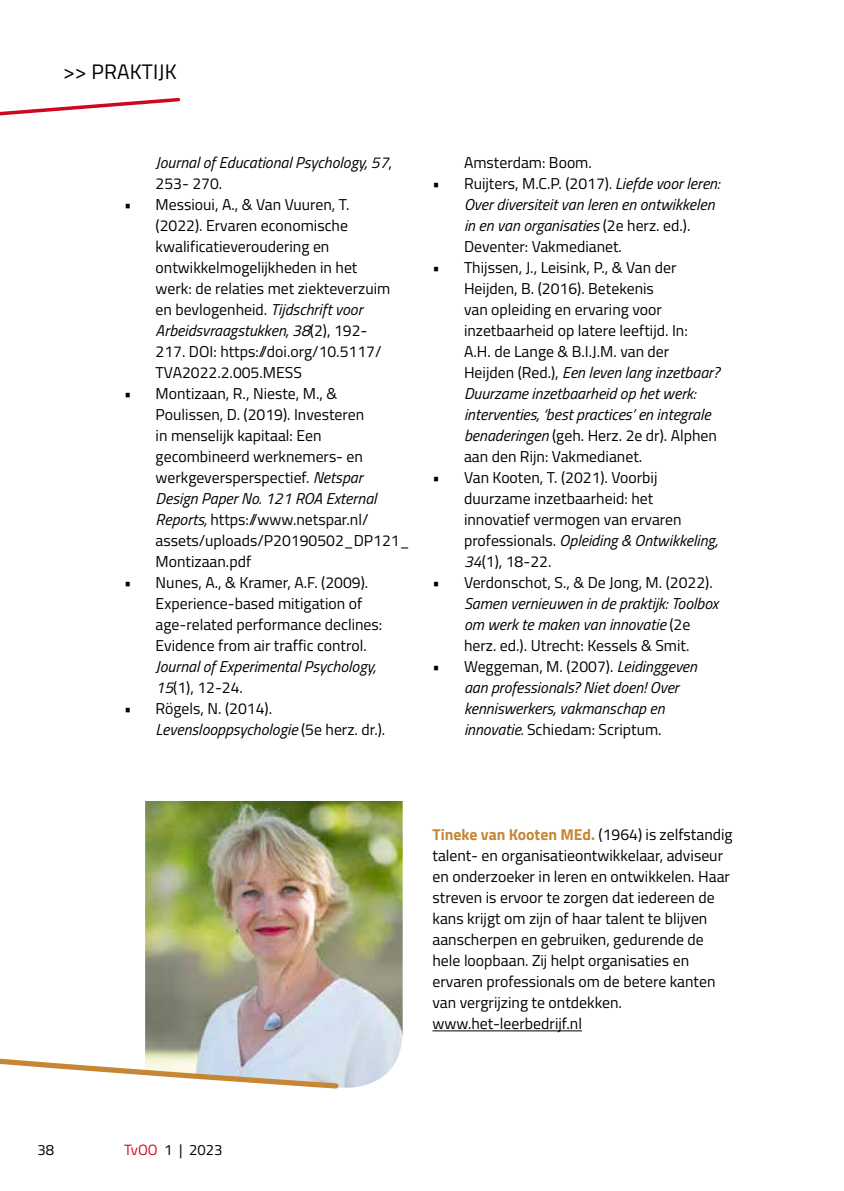
<style>
.page{position:relative;width:844px;height:1191px;background:#fff}
.page>*{position:absolute;margin:0;border:0;box-sizing:border-box;transform-origin:0 0}
.t1{font:21px "Titillium Web";letter-spacing:.01em;color:#000}
.t2{font:15.75px/21px "Titillium Web";color:#000}
.t3{font:italic 15.75px/21px "Titillium Web";color:#000}
.t4{font:14.88px "Titillium Web";color:#000}
.s1{font-style:normal}
.s2{font-style:italic}
.s3{font-weight:700;color:#c58734}
.s4{color:#cd071e}
</style>
<div class="page">
<svg style="left:0;top:97px;width:181px;height:19px"></svg>
<hr style="left:432px;top:1030px;width:150px;height:1px;background:#000">
<img style="left:145px;top:801px;width:257px;height:286px">
<svg style="left:0;top:1054px;width:341px;height:35px"></svg>
<h1 class="t1" style="left:63px;top:56px;width:115px">&gt;&gt; PRAKTIJK</h1>
<p class="t3" style="left:156px;top:151px;width:238px">Journal of Educational Psychology, 57<span class="s1">,<br>253- 270.</span></p>
<p class="t2" style="left:156px;top:193px;width:236px;text-indent:-32px">• Messioui, A., &amp; Van Vuuren, T. (2022). Ervaren economische kwalificatieveroudering en ontwikkelmogelijkheden in het werk: de relaties met ziekteverzuim en bevlogenheid. <span class="s2">Tijdschrift voor<br>Arbeidsvraagstukken, 38</span>(2), 192-<br>217. DOI: https://doi.org/10.5117/<br>TVA2022.2.005.MESS</p>
<p class="t2" style="left:156px;top:382px;width:255px;text-indent:-32px">• Montizaan, R., Nieste, M., &amp;<br>Poulissen, D. (2019). Investeren<br>in menselijk kapitaal: Een gecombineerd werknemers- en werkgeversperspectief. <span class="s2">Netspar<br>Design Paper No. 121 ROA External<br>Reports,</span> https://www.netspar.nl/ assets/uploads/P20190502_DP121_<br>Montizaan.pdf</p>
<p class="t2" style="left:156px;top:571px;width:228px;text-indent:-32px">• Nunes, A., &amp; Kramer, A.F. (2009).<br>Experience-based mitigation of age-related performance declines:<br>Evidence from air traffic control.</p>
<p class="t3" style="left:156px;top:655px;width:222px">Journal of Experimental Psychology,<br>15<span class="s1">(1), 12-24.</span></p>
<p class="t2" style="left:156px;top:697px;width:231px;text-indent:-32px">• Rögels, N. (2014).<br><span class="s2">Levenslooppsychologie</span> (5e herz. dr.).</p>
<p class="t2" style="left:464px;top:151px;width:129px">Amsterdam: Boom.</p>
<p class="t3" style="left:464px;top:172px;width:257px;text-indent:-32px"><span class="s1">• Ruijters, M.C.P. (2017)</span>. Liefde voor leren:<br>Over diversiteit van leren en ontwikkelen in en van organisaties <span class="s1">(2e herz. ed.).<br>Deventer: Vakmedianet.</span></p>
<p class="t2" style="left:464px;top:256px;width:257px;text-indent:-32px">• Thijssen, J., Leisink, P., &amp; Van der Heijden, B. (2016). Betekenis<br>van opleiding en ervaring voor inzetbaarheid op latere leeftijd. In:<br>A.H. de Lange &amp; B.I.J.M. van der Heijden (Red.), <span class="s2">Een leven lang inzetbaar?<br>Duurzame inzetbaarheid op het werk: interventies, ‘best practices’ en integrale benaderingen</span> (geh. Herz. 2e dr). Alphen aan den Rijn: Vakmedianet.</p>
<p class="t2" style="left:464px;top:466px;width:255px;text-indent:-32px">• Van Kooten, T. (2021). Voorbij duurzame inzetbaarheid: het innovatief vermogen van ervaren professionals. <span class="s2">Opleiding &amp; Ontwikkeling,<br>34</span>(1), 18-22.</p>
<p class="t2" style="left:432px;top:571px;width:282px">• Verdonschot, S., &amp; De Jong, M. (2022).</p>
<p class="t3" style="left:464px;top:592px;width:256px">Samen vernieuwen in de praktijk: Toolbox om werk te maken van innovatie <span class="s1">(2e herz. ed.). Utrecht: Kessels &amp; Smit.</span></p>
<p class="t3" style="left:464px;top:655px;width:234px;text-indent:-32px"><span class="s1">• Weggeman, M. (2007).</span> Leidinggeven aan professionals? Niet doen! Over kenniswerkers, vakmanschap en innovatie. <span class="s1">Schiedam: Scriptum.</span></p>
<p class="t2" style="left:432px;top:823px;width:301px"><span class="s3">Tineke van Kooten MEd.</span> (1964) is zelfstandig talent- en organisatieontwikkelaar, adviseur en onderzoeker in leren en ontwikkelen. Haar streven is ervoor te zorgen dat iedereen de kans krijgt om zijn of haar talent te blijven aanscherpen en gebruiken, gedurende de hele loopbaan. Zij helpt organisaties en ervaren professionals om de betere kanten van vergrijzing te ontdekken. www.het-leerbedrijf.nl</p>
<p class="t4" style="left:37px;top:1139px;width:18px">38</p>
<p class="t4" style="left:124px;top:1139px;width:100px"><span class="s4">TvOO</span> 1 | 2023</p>
</div>
